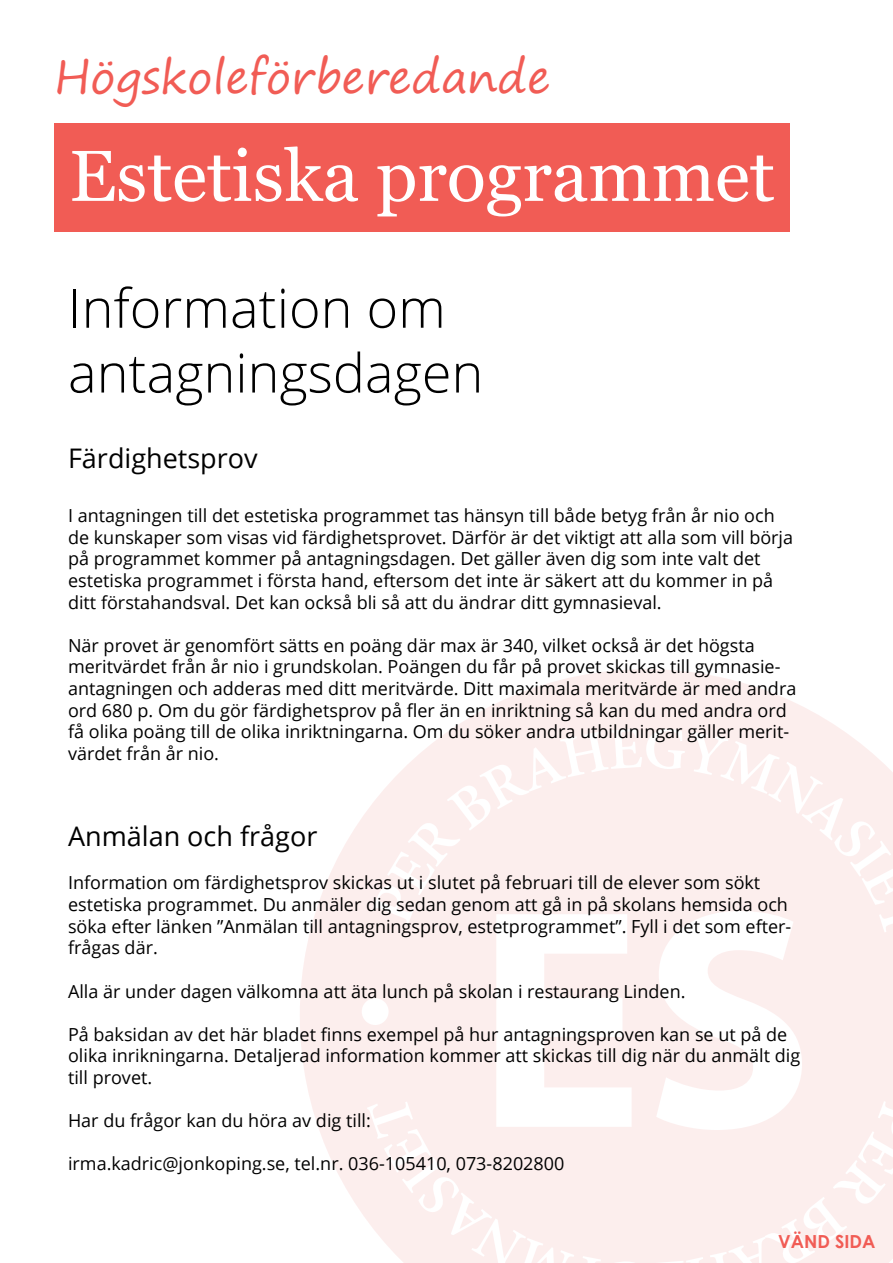
<style>
.page{position:relative;width:893px;height:1263px;background:#fff}
.page>*{position:absolute;margin:0;border:0;box-sizing:border-box;transform-origin:0 0}
.t1{font:72px "Georgia";color:#fff}
.t2{font:300 54px/64.8px "Open Sans";color:#000}
.t3{font:45px "Segoe Print";color:#f15c55}
.t4{font:27px "Open Sans";color:#000}
.t5{font:18px/21.6px "Open Sans";color:#000}
.t6{font:700 18px "Century Gothic";color:#f15c55}
</style>
<div class="page">
<div style="left:54px;top:123px;width:735px;height:109px;background:#f15c55"></div>
<svg style="left:300px;top:669px;width:538px;height:551px;fill:#fceeed"></svg>
<svg style="left:367px;top:728px;width:526px;height:535px"></svg>
<div style="left:362px;top:998px;width:27px;height:27px;background:#fff;border-radius:50%"></div>
<h3 class="t3" style="left:54px;top:36px;width:498px">Högskoleförberedande</h3>
<h1 class="t1" style="left:69px;top:132px;width:707px">Estetiska programmet</h1>
<h2 class="t2" style="left:68px;top:274px;width:417px">Information om antagningsdagen</h2>
<h3 class="t4" style="left:68px;top:440px;width:191px">Färdighetsprov</h3>
<p class="t5" style="left:68px;top:504px;width:727px">I antagningen till det estetiska programmet tas hänsyn till både betyg från år nio och de kunskaper som visas vid färdighetsprovet. Därför är det viktigt att alla som vill börja på programmet kommer på antagningsdagen. Det gäller även dig som inte valt det estetiska programmet i första hand, eftersom det inte är säkert att du kommer in på ditt förstahandsval. Det kan också bli så att du ändrar ditt gymnasieval.</p>
<p class="t5" style="left:68px;top:634px;width:730px">När provet är genomfört sätts en poäng där max är 340, vilket också är det högsta meritvärdet från år nio i grundskolan. Poängen du får på provet skickas till gymnasie&shy;antagningen och adderas med ditt meritvärde. Ditt maximala meritvärde är med andra ord 680 p. Om du gör färdighetsprov på fler än en inriktning så kan du med andra ord få olika poäng till de olika inriktningarna. Om du söker andra utbildningar gäller merit&shy;värdet från år nio.</p>
<h3 class="t4" style="left:68px;top:818px;width:251px">Anmälan och frågor</h3>
<p class="t5" style="left:68px;top:872px;width:725px">Information om färdighetsprov skickas ut i slutet på februari till de elever som sökt estetiska programmet. Du anmäler dig sedan genom att gå in på skolans hemsida och söka efter länken ”Anmälan till antagningsprov, estetprogrammet”. Fyll i det som efter&shy;frågas där.</p>
<p class="t5" style="left:68px;top:980px;width:619px">Alla är under dagen välkomna att äta lunch på skolan i restaurang Linden.</p>
<p class="t5" style="left:68px;top:1023px;width:734px">På baksidan av det här bladet finns exempel på hur antagningsproven kan se ut på de olika inrikningarna. Detaljerad information kommer att skickas till dig när du anmält dig till provet.</p>
<p class="t5" style="left:68px;top:1109px;width:304px">Har du frågor kan du höra av dig till:</p>
<p class="t5" style="left:68px;top:1152px;width:498px">irma.kadric@jonkoping.se, tel.nr. 036-105410, 073-8202800</p>
<p class="t6" style="left:778px;top:1228px;width:99px">VÄND SIDA</p>
</div>
